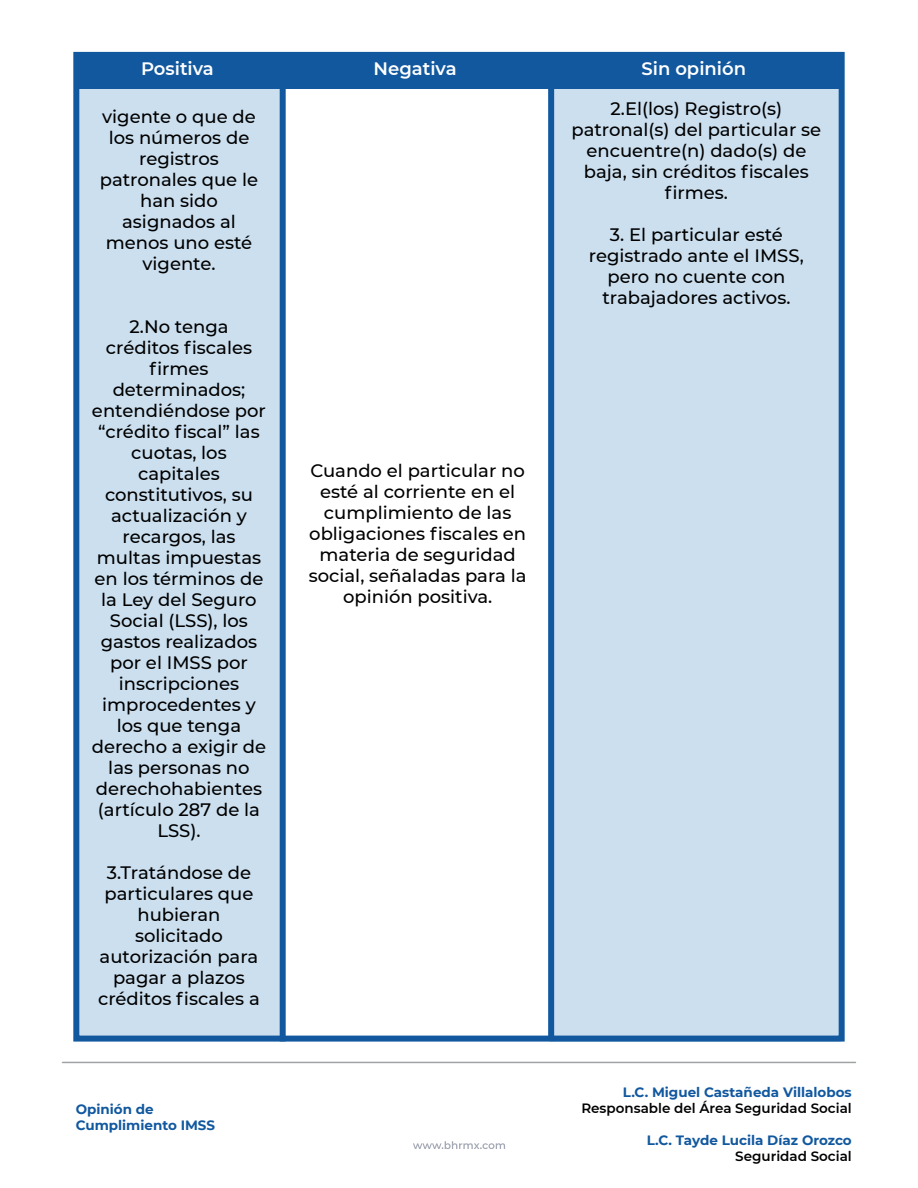
<style>
.page{position:relative;width:918px;height:1188px;background:#fff}
.page>*{position:absolute;margin:0;border:0;box-sizing:border-box;transform-origin:0 0}
.t1{font:500 18px/21px "Montserrat";color:#000;text-align:center}
.t2{font:600 18px "Montserrat";color:#fff}
.t3{font:700 13.5px/16.2px "Montserrat";color:#11589f}
.t4{font:600 13.5px "Montserrat";color:#000}
</style>
<div class="page">
<hr style="left:62px;top:1062px;width:794px;height:1px;background:#a0a3a5">
<svg style="left:413px;top:1141px;width:92px;height:8px"></svg>
<div style="left:76px;top:55px;width:766px;height:34px;background:#11589f"></div>
<div style="left:76px;top:89px;width:206px;height:947px;background:#cbdfef"></div>
<div style="left:551px;top:89px;width:290px;height:952px;background:#cbdfef"></div>
<div style="left:73px;top:52px;width:772px;height:990px;border:6px solid #11589f"></div>
<div style="left:548px;top:77px;width:6px;height:964px;background:#11589f"></div>
<div style="left:280px;top:77px;width:6px;height:964px;background:#11589f"></div>
<p class="t2" style="left:141px;top:56px;width:74px">Positiva</p>
<p class="t2" style="left:374px;top:56px;width:85px">Negativa</p>
<p class="t2" style="left:642px;top:56px;width:106px">Sin opinión</p>
<p class="t1" style="left:100px;top:105px;width:160px">vigente o que de los números de registros patronales que le han sido asignados al menos uno esté vigente.</p>
<p class="t1" style="left:92px;top:315px;width:176px">2.No tenga créditos fiscales firmes determinados; entendiéndose por “crédito fiscal” las cuotas, los capitales constitutivos, su actualización y recargos, las multas impuestas en los términos de la Ley del Seguro<br>Social (LSS), los gastos realizados por el IMSS por inscripciones improcedentes y los que tenga derecho a exigir de las personas no derechohabientes (artículo 287 de la<br>LSS).</p>
<p class="t1" style="left:98px;top:862px;width:163px">3.Tratándose de particulares que hubieran solicitado autorización para pagar a plazos créditos fiscales a</p>
<p class="t3" style="left:76px;top:1101px;width:141px">Opinión de<br>Cumplimiento IMSS</p>
<p class="t1" style="left:309px;top:460px;width:219px">Cuando el particular no esté al corriente en el cumplimiento de las obligaciones fiscales en materia de seguridad social, señaladas para la opinión positiva.</p>
<p class="t1" style="left:572px;top:98px;width:251px">2.El(los) Registro(s) patronal(s) del particular se encuentre(n) dado(s) de baja, sin créditos fiscales firmes.</p>
<p class="t1" style="left:589px;top:224px;width:217px">3. El particular esté registrado ante el IMSS, pero no cuente con trabajadores activos.</p>
<p class="t3" style="left:623px;top:1083px;width:231px">L.C. Miguel Castañeda Villalobos</p>
<p class="t4" style="left:581px;top:1098px;width:272px">Responsable del Área Seguridad Social</p>
<p class="t3" style="left:647px;top:1132px;width:207px">L.C. Tayde Lucila Díaz Orozco</p>
<p class="t4" style="left:735px;top:1147px;width:118px">Seguridad Social</p>
</div>
